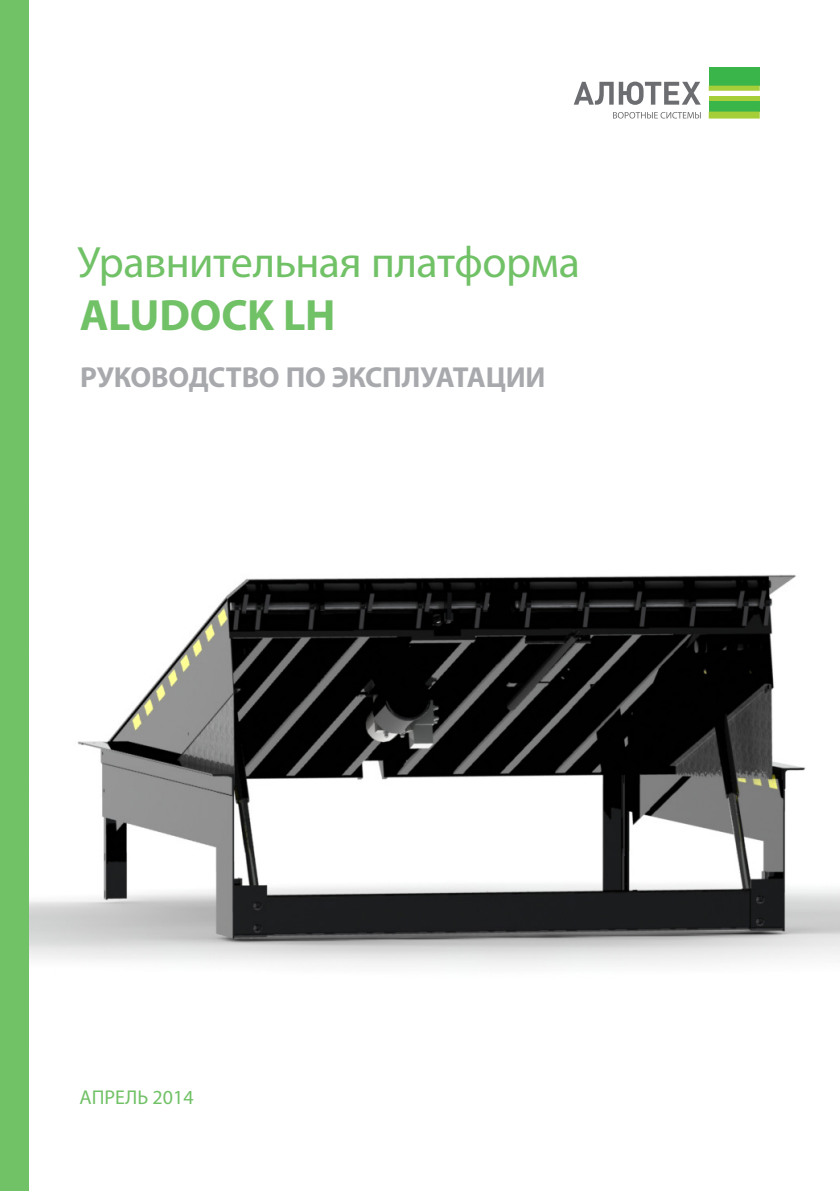
<style>
.page{position:relative;width:840px;height:1191px;background:#fff}
.page>*{position:absolute;margin:0;border:0;box-sizing:border-box;transform-origin:0 0}
.Заголовок_брошюры{font:44px/52.8px "Myriad Pro";letter-spacing:-.015em;color:#71c167}
.Заголовок_брошюры-2{font:700 29px "Myriad Pro";letter-spacing:-.01em;color:#a8a9ad}
.t1{font:20px "Myriad Pro";color:#71c167}
.s1{font-weight:700}
</style>
<div class="page">
<img style="left:28px;top:499px;width:811px;height:550px">
<div style="left:0;top:0;width:28px;height:1191px;background:#71c167"></div>
<svg style="left:573px;top:82px;width:127px;height:23px"></svg>
<svg style="left:613px;top:112px;width:87px;height:7px"></svg>
<div style="left:708px;top:68px;width:51px;height:18px;background:#3ab54a"></div>
<div style="left:708px;top:101px;width:51px;height:11px;background:#3ab54a"></div>
<svg style="left:708px;top:112px;width:51px;height:7px"></svg>
<div style="left:708px;top:96px;width:51px;height:5px;background:#a6ce39"></div>
<svg style="left:708px;top:86px;width:51px;height:5px"></svg>
<p class="Заголовок_брошюры" style="left:77px;top:235px;width:504px">Уравнительная платформа<br><span class="s1">ALUDOCK LH</span></p>
<p class="Заголовок_брошюры-2" style="left:80px;top:358px;width:466px">РУКОВОДСТВО ПО ЭКСПЛУАТАЦИИ</p>
<p class="t1" style="left:79px;top:1085px;width:116px">АПРЕЛЬ 2014</p>
</div>
